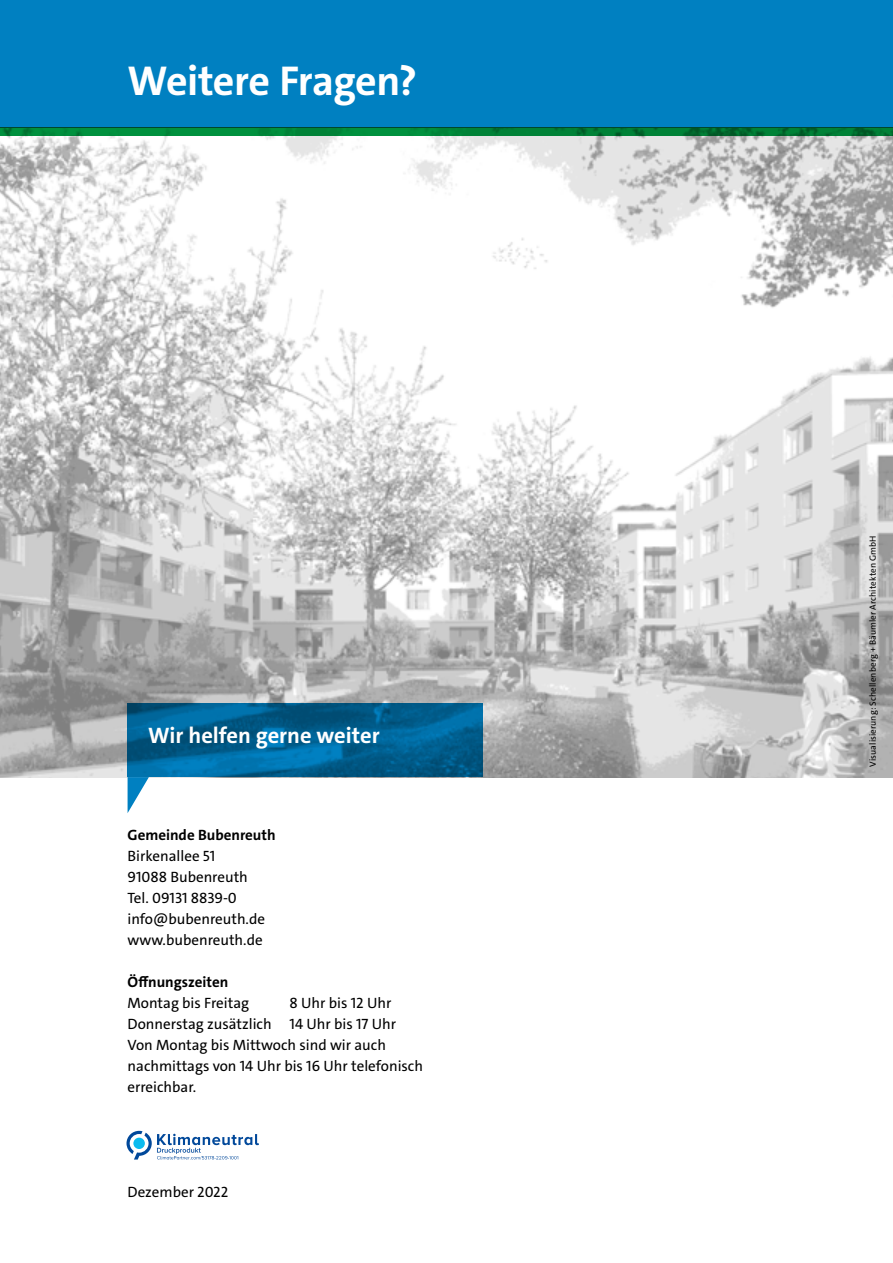
<style>
.page{position:relative;width:893px;height:1263px;background:#fff}
.page>*{position:absolute;margin:0;border:0;box-sizing:border-box;transform-origin:0 0}
.t1{font:700 42px "The Sans";letter-spacing:-.01em;color:#fff}
.t2{font:700 22.5px "The Sans";color:#fff}
.t3{font:15px/21px "The Sans";color:#000}
.t4{font:700 15px "The Sans";color:#000}
.t5{font:9px "The Sans";letter-spacing:.015em;color:#000}
</style>
<div class="page">
<img style="left:0;top:136px;width:893px;height:641px">
<div style="left:0;top:0;width:893px;height:128px;background:#0080c1"></div>
<svg style="left:0;top:128px;width:893px;height:8px;background:#008237"></svg>
<svg style="left:128px;top:704px;width:355px;height:73px;background:#006192"></svg>
<svg style="left:128px;top:777px;width:21px;height:36px"></svg>
<svg style="left:126px;top:1131px;width:133px;height:28px"></svg>
<h1 class="t1" style="left:128px;top:54px;width:291px">Weitere Fragen?</h1>
<h2 class="t2" style="left:148px;top:721px;width:233px">Wir helfen gerne weiter</h2>
<p class="t4" style="left:128px;top:825px;width:150px">Gemeinde Bubenreuth</p>
<p class="t3" style="left:128px;top:846px;width:139px">Birkenallee 51<br>91088 Bubenreuth<br>Tel. 09131 8839-0 info@bubenreuth.de www.bubenreuth.de</p>
<p class="t4" style="left:128px;top:972px;width:102px">Öffnungszeiten</p>
<p class="t3" style="left:128px;top:993px;width:123px">Montag bis Freitag</p>
<p class="t3" style="left:128px;top:993px;width:297px;text-indent:162px">8 Uhr bis 12 Uhr<br>Donnerstag zusätzlich 14 Uhr bis 17 Uhr<br>Von Montag bis Mittwoch sind wir auch nachmittags von 14 Uhr bis 16 Uhr telefonisch erreichbar.</p>
<p class="t3" style="left:128px;top:1182px;width:102px">Dezember 2022</p>
<p class="t5" style="left:867px;top:767px;width:233px;rotate:-90deg">Visualisierung: Schellenberg + Bäumler Architekten GmbH</p>
</div>
